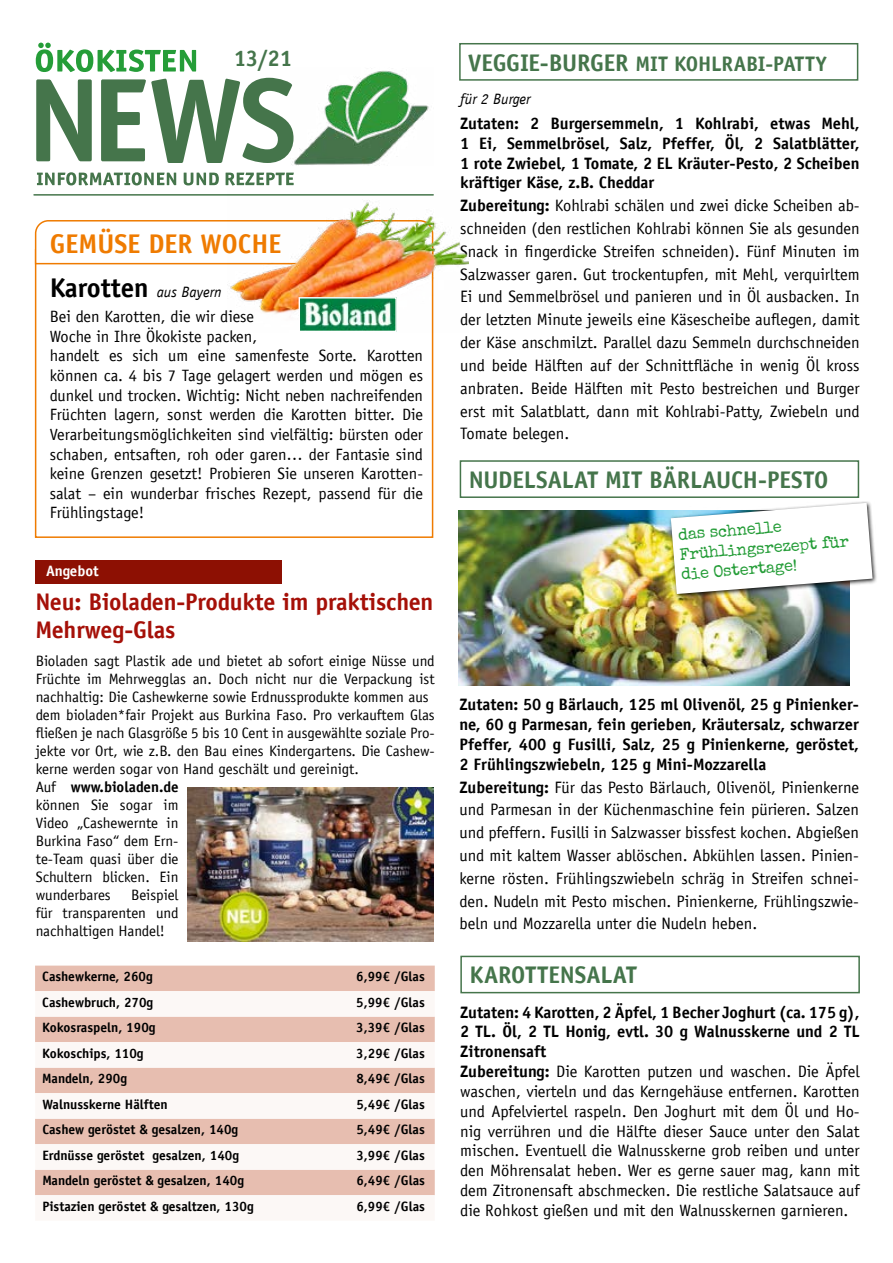
<style>
.page{position:relative;width:893px;height:1263px;background:#fff}
.page>*{position:absolute;margin:0;border:0;box-sizing:border-box;transform-origin:0 0}
.t1{font:700 27px "Officina Sans LT";color:#ef7b00}
.t2{font:700 24px/28.8px "Officina Sans LT";letter-spacing:-.005em;color:#a51008}
.t3{font:700 24px "Officina Sans LT";letter-spacing:-.005em;color:#45754b}
.t4{font:700 22.5px "Officina Sans LT";color:#45754b}
.t5{font:700 21px "Officina Sans LT";letter-spacing:-.005em;color:#45754b}
.t6{font:16.5px/22.8px "Officina Sans LT";color:#000;text-align:justify}
.t7{font:700 16.5px/19.8px "Officina Sans LT";color:#000;text-align:justify}
.t8{font:16.5px/19.8px "Special Elite";color:#259d38}
.t9{font:16.35px/19.6px "Officina Sans LT";color:#000}
.t10{font:15px/18px "Officina Sans LT";color:#000}
.t11{font:italic 15px "Officina Sans LT";color:#000}
.t12{font:700 15px "Officina Sans LT";color:#fff}
.t13{font:700 13.5px "Officina Sans LT";color:#000}
.s1{font-weight:700;font-style:normal;font-size:27px}
.s2{font-weight:700}
.s3{font-size:24px}
</style>
<div class="page">
<svg style="left:36px;top:43px;width:160px;height:29px"></svg>
<svg style="left:36px;top:78px;width:254px;height:85px"></svg>
<img style="left:290px;top:71px;width:139px;height:95px">
<svg style="left:37px;top:172px;width:257px;height:13px"></svg>
<div style="left:35px;top:249px;width:398px;height:289px;border:2px solid #ef7b00"></div>
<svg style="left:34px;top:220px;width:193px;height:45px"></svg>
<div style="left:459px;top:43px;width:399px;height:38px;border:2px solid #45754b"></div>
<div style="left:460px;top:956px;width:400px;height:37px;border:2px solid #45754b"></div>
<hr style="left:34px;top:194px;width:399px;height:2px;background:#45754b">
<div style="left:35px;top:965px;width:400px;height:26px;background:#e7beb0"></div>
<svg style="left:35px;top:1016px;width:400px;height:180px;fill:#e7beb0"></svg>
<div style="left:35px;top:560px;width:247px;height:24px;background:#8d1003"></div>
<img style="left:187px;top:787px;width:246px;height:155px">
<div style="left:460px;top:460px;width:399px;height:38px;border:2px solid #45754b"></div>
<img style="left:459px;top:511px;width:391px;height:175px">
<div style="left:668px;top:501px;width:209px;height:98px;background:#000;opacity:.88"></div>
<svg style="left:668px;top:501px;width:208px;height:96px"></svg>
<img style="left:227px;top:194px;width:241px;height:138px">
<img style="left:301px;top:299px;width:94px;height:31px">
<div style="left:299px;top:297px;width:98px;height:35px;border:1px solid #fff"></div>
<h3 class="t4" style="left:234px;top:44px;width:60px">13/21</h3>
<h1 class="t1" style="left:50px;top:227px;width:233px">GEMÜSE DER WOCHE</h1>
<p class="t11" style="left:50px;top:283px;width:173px"><span class="s1">Karotten</span> aus Bayern</p>
<p class="t9" style="left:50px;top:307px;width:375px">Bei den Karotten, die wir diese<br>Woche in Ihre Ökokiste packen,<br>handelt es sich um eine samenfeste Sorte. Karotten können ca. 4 bis 7 Tage gelagert werden und mögen es dunkel und trocken. Wichtig: Nicht neben nachreifenden Früchten lagern, sonst werden die Karotten bitter. Die Verarbeitungsmöglichkeiten sind vielfältig: bürsten oder schaben, entsaften, roh oder garen… der Fantasie sind keine Grenzen gesetzt! Probieren Sie unseren Karotten&shy;salat – ein wunderbar frisches Rezept, passend für die Frühlingstage!</p>
<p class="t12" style="left:46px;top:562px;width:54px">Angebot</p>
<h2 class="t2" style="left:35px;top:587px;width:400px">Neu: Bioladen-Produkte im praktischen<br>Mehrweg-Glas</h2>
<p class="t10" style="left:36px;top:652px;width:401px">Bioladen sagt Plastik ade und bietet ab sofort einige Nüsse und Früchte im Mehrwegglas an. Doch nicht nur die Verpackung ist nachhaltig: Die Cashewkerne sowie Erdnussprodukte kommen aus dem bioladen*fair Projekt aus Burkina Faso. Pro verkauftem Glas fließen je nach Glasgröße 5 bis 10 Cent in ausgewählte soziale Pro&shy;jekte vor Ort, wie z.B. den Bau eines Kindergartens. Die Cashew&shy;kerne werden sogar von Hand geschält und gereinigt.<br>Auf <span class="s2">www.bioladen.de<br></span>können Sie sogar im<br>Video „Cashewernte in<br>Burkina Faso“ dem Ern-<br>te-Team quasi über die<br>Schultern blicken. Ein<br>wunderbares</p>
<p class="t10" style="left:36px;top:886px;width:144px;text-align:justify;text-indent:95px">Beispiel für transparenten und nachhaltigen Handel!</p>
<p class="t13" style="left:42px;top:968px;width:112px">Cashewkerne, 260g</p>
<p class="t13" style="left:356px;top:968px;width:70px">6,99€ /Glas</p>
<p class="t13" style="left:42px;top:993px;width:113px">Cashewbruch, 270g</p>
<p class="t13" style="left:356px;top:993px;width:70px">5,99€ /Glas</p>
<p class="t13" style="left:42px;top:1019px;width:115px">Kokosraspeln, 190g</p>
<p class="t13" style="left:356px;top:1019px;width:70px">3,39€ /Glas</p>
<p class="t13" style="left:42px;top:1044px;width:103px">Kokoschips, 110g</p>
<p class="t13" style="left:356px;top:1044px;width:70px">3,29€ /Glas</p>
<p class="t13" style="left:42px;top:1070px;width:86px">Mandeln, 290g</p>
<p class="t13" style="left:356px;top:1070px;width:70px">8,49€ /Glas</p>
<p class="t13" style="left:42px;top:1095px;width:127px">Walnusskerne Hälften</p>
<p class="t13" style="left:356px;top:1095px;width:70px">5,49€ /Glas</p>
<p class="t13" style="left:42px;top:1121px;width:198px">Cashew geröstet &amp; gesalzen, 140g</p>
<p class="t13" style="left:356px;top:1121px;width:70px">5,49€ /Glas</p>
<p class="t13" style="left:42px;top:1146px;width:198px">Erdnüsse geröstet gesalzen, 140g</p>
<p class="t13" style="left:356px;top:1146px;width:70px">3,99€ /Glas</p>
<p class="t13" style="left:42px;top:1172px;width:203px">Mandeln geröstet &amp; gesalzen, 140g</p>
<p class="t13" style="left:356px;top:1172px;width:70px">6,49€ /Glas</p>
<p class="t13" style="left:42px;top:1197px;width:213px">Pistazien geröstet &amp; gesaltzen, 130g</p>
<p class="t13" style="left:356px;top:1197px;width:70px">6,99€ /Glas</p>
<p class="t5" style="left:468px;top:50px;width:360px"><span class="s3">VEGGIE-BURGER</span> MIT KOHLRABI-PATTY</p>
<p class="t11" style="left:460px;top:90px;width:72px">für 2 Burger</p>
<p class="t7" style="left:460px;top:113px;width:401px">Zutaten: 2 Burgersemmeln, 1 Kohlrabi, etwas Mehl, 1 Ei, Semmelbrösel, Salz, Pfeffer, Öl, 2 Salatblätter, 1 rote Zwiebel, 1 Tomate, 2 EL Kräuter-Pesto, 2 Scheiben kräftiger Käse, z.B. Cheddar</p>
<p class="t6" style="left:460px;top:194px;width:401px"><span class="s2">Zubereitung:</span> Kohlrabi schälen und zwei dicke Scheiben ab&shy;schneiden (den restlichen Kohlrabi können Sie als gesunden Snack in fingerdicke Streifen schneiden). Fünf Minuten im Salzwasser garen. Gut trockentupfen, mit Mehl, verquirltem Ei und Semmelbrösel und panieren und in Öl ausbacken. In der letzten Minute jeweils eine Käsescheibe auflegen, damit der Käse anschmilzt. Parallel dazu Semmeln durchschneiden und beide Hälften auf der Schnittfläche in wenig Öl kross anbraten. Beide Hälften mit Pesto bestreichen und Burger erst mit Salatblatt, dann mit Kohlrabi-Patty, Zwiebeln und Tomate belegen.</p>
<h2 class="t3" style="left:469px;top:465px;width:361px">NUDELSALAT MIT BÄRLAUCH-PESTO</h2>
<p class="t8" style="left:677px;top:525px;width:171px;rotate:-5deg">das schnelle<br>Frühlingsrezept für die Ostertage!</p>
<p class="t7" style="left:459px;top:695px;width:401px">Zutaten: 50 g Bärlauch, 125 ml Olivenöl, 25 g Pinienker&shy;ne, 60 g Parmesan, fein gerieben, Kräutersalz, schwarzer Pfeffer, 400 g Fusilli, Salz, 25 g Pinienkerne, geröstet, 2 Frühlingszwiebeln, 125 g Mini-Mozzarella</p>
<p class="t6" style="left:459px;top:776px;width:401px"><span class="s2">Zubereitung:</span> Für das Pesto Bärlauch, Olivenöl, Pinienkerne und Parmesan in der Küchenmaschine fein pürieren. Salzen und pfeffern. Fusilli in Salzwasser bissfest kochen. Abgießen und mit kaltem Wasser ablöschen. Abkühlen lassen. Pinien&shy;kerne rösten. Frühlingszwiebeln schräg in Streifen schnei&shy;den. Nudeln mit Pesto mischen. Pinienkerne, Frühlingszwie&shy;beln und Mozzarella unter die Nudeln heben.</p>
<h2 class="t3" style="left:469px;top:960px;width:169px">KAROTTENSALAT</h2>
<p class="t6" style="left:460px;top:1002px;width:401px;line-height:19.8px;text-align:left"><span class="s2">Zutaten: 4 Karotten, 2 Äpfel, 1 Becher Joghurt (ca. 175 g), 2 TL. Öl, 2 TL Honig, evtl. 30 g Walnusskerne und 2 TL Zitronensaft<br>Zubereitung:</span> Die Karotten putzen und waschen. Die Äpfel waschen, vierteln und das Kerngehäuse entfernen. Karotten und Apfelviertel raspeln. Den Joghurt mit dem Öl und Ho&shy;nig verrühren und die Hälfte dieser Sauce unter den Salat mischen. Eventuell die Walnusskerne grob reiben und unter den Möhrensalat heben. Wer es gerne sauer mag, kann mit dem Zitronensaft abschmecken. Die restliche Salatsauce auf die Rohkost gießen und mit den Walnusskernen garnieren.</p>
</div>
